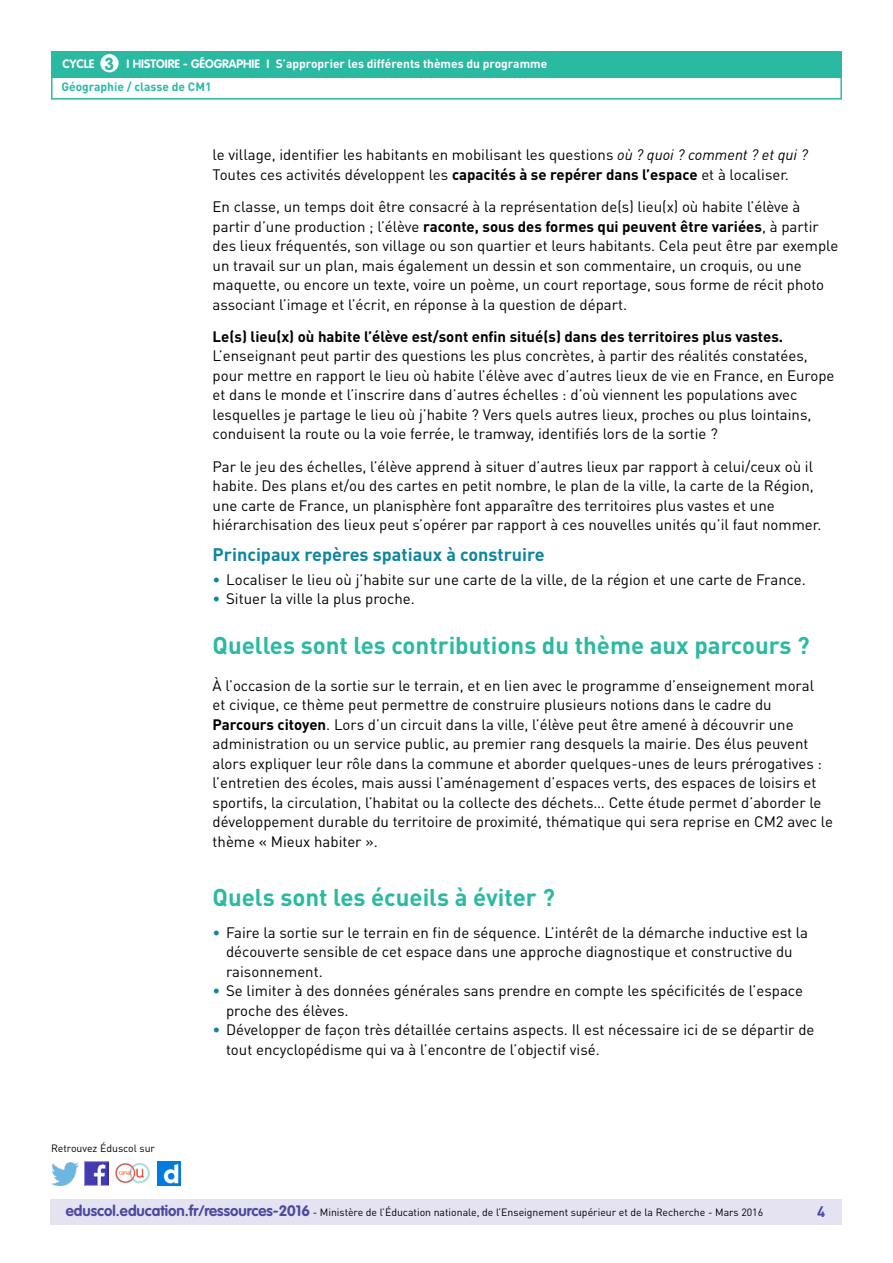
<style>
.page{position:relative;width:893px;height:1263px;background:#fff}
.page>*{position:absolute;margin:0;border:0;box-sizing:border-box;transform-origin:0 0}
.t1{font:700 24px "DIN Pro";color:#2abaa2}
.t2{font:700 18px "DIN Pro";color:#0e869e}
.t3{font:700 17.25px "VAG Rounded Std";color:#2abaa2}
.t4{font:15px/19.5px "DIN Pro";color:#000}
.t5{font:700 15px "DIN Pro";color:#000}
.t6{font:700 15px "DIN Pro";color:#4b499e}
.t7{font:700 12px "DIN Pro";color:#fff}
.t8{font:700 12px "VAG Rounded Std";color:#fff}
.t9{font:700 12px "DIN Pro";color:#2abaa2}
.t10{font:10.5px "DIN Pro";color:#000}
.s1{font-family:"VAG Rounded Std"}
.s2{font-style:italic}
.s3{font-weight:700}
.s4{color:#0e869e}
.s5{font-family:"VAG Rounded Std";font-weight:700;font-size:15px;color:#4b499e}
</style>
<div class="page">
<div style="left:50px;top:1199px;width:791px;height:26px;background:#e5e3f2"></div>
<div style="left:51px;top:51px;width:791px;height:27px;background:#2abaa2"></div>
<div style="left:100px;top:54px;width:19px;height:18px;background:#fff;border-radius:50%"></div>
<div style="left:51px;top:75px;width:791px;height:25px;border:2px solid #2abaa2"></div>
<img style="left:85px;top:1162px;width:23px;height:23px">
<img style="left:51px;top:1163px;width:28px;height:22px">
<img style="left:158px;top:1162px;width:22px;height:23px">
<img style="left:115px;top:1162px;width:35px;height:22px">
<p class="t8" style="left:63px;top:57px;width:33px">CYCLE</p>
<p class="t8" style="left:127px;top:57px;width:123px">I Histoire - Géographie</p>
<p class="t3" style="left:105px;top:53px;width:11px">3</p>
<p class="t7" style="left:266px;top:56px;width:282px"><span class="s1">I</span> S’approprier les différents thèmes du programme</p>
<p class="t9" style="left:61px;top:79px;width:152px">Géographie / classe de CM1</p>
<p class="t10" style="left:51px;top:1141px;width:106px">Retrouvez Éduscol sur</p>
<p class="t4" style="left:213px;top:145px;width:597px">le village, identifier les habitants en mobilisant les questions <span class="s2">où ? quoi ? comment ? et qui ?<br></span>Toutes ces activités développent les <span class="s3">capacités à se repérer dans l’espace</span> et à localiser.</p>
<p class="t4" style="left:213px;top:197px;width:627px">En classe, un temps doit être consacré à la représentation de(s) lieu(x) où habite l’élève à partir d’une production ; l’élève <span class="s3">raconte, sous des formes qui peuvent être variées</span>, à partir des lieux fréquentés, son village ou son quartier et leurs habitants. Cela peut être par exemple un travail sur un plan, mais également un dessin et son commentaire, un croquis, ou une maquette, ou encore un texte, voire un poème, un court reportage, sous forme de récit photo associant l’image et l’écrit, en réponse à la question de départ.</p>
<p class="t5" style="left:213px;top:326px;width:572px">Le(s) lieu(x) où habite l’élève est/sont enfin situé(s) dans des territoires plus vastes.</p>
<p class="t4" style="left:213px;top:346px;width:623px">L’enseignant peut partir des questions les plus concrètes, à partir des réalités constatées, pour mettre en rapport le lieu où habite l’élève avec d’autres lieux de vie en France, en Europe et dans le monde et l’inscrire dans d’autres échelles : d’où viennent les populations avec lesquelles je partage le lieu où j’habite ? Vers quels autres lieux, proches ou plus lointains, conduisent la route ou la voie ferrée, le tramway, identifiés lors de la sortie ?</p>
<p class="t4" style="left:213px;top:456px;width:610px">Par le jeu des échelles, l’élève apprend à situer d’autres lieux par rapport à celui/ceux où il habite. Des plans et/ou des cartes en petit nombre, le plan de la ville, la carte de la Région, une carte de France, un planisphère font apparaître des territoires plus vastes et une hiérarchisation des lieux peut s’opérer par rapport à ces nouvelles unités qu’il faut nommer.</p>
<p class="t2" style="left:213px;top:543px;width:334px">Principaux repères spatiaux à construire</p>
<p class="t4" style="left:213px;top:569px;width:595px"><span class="s4">•</span> Localiser le lieu où j’habite sur une carte de la ville, de la région et une carte de France.</p>
<p class="t4" style="left:213px;top:589px;width:204px"><span class="s4">•</span> Situer la ville la plus proche.</p>
<h1 class="t1" style="left:213px;top:630px;width:598px">Quelles sont les contributions du thème aux parcours ?</h1>
<p class="t4" style="left:213px;top:675px;width:622px">À l’occasion de la sortie sur le terrain, et en lien avec le programme d’enseignement moral<br>et civique, ce thème peut permettre de construire plusieurs notions dans le cadre du <span class="s3">Parcours citoyen</span>. Lors d’un circuit dans la ville, l’élève peut être amené à découvrir une administration ou un service public, au premier rang desquels la mairie. Des élus peuvent alors expliquer leur rôle dans la commune et aborder quelques-unes de leurs prérogatives : l’entretien des écoles, mais aussi l’aménagement d’espaces verts, des espaces de loisirs et sportifs, la circulation, l’habitat ou la collecte des déchets… Cette étude permet d’aborder le développement durable du territoire de proximité, thématique qui sera reprise en CM2 avec le thème « Mieux habiter ».</p>
<h1 class="t1" style="left:213px;top:881px;width:344px">Quels sont les écueils à éviter ?</h1>
<p class="t4" style="left:226px;top:922px;width:583px;text-indent:-14px"><span class="s4">•</span> Faire la sortie sur le terrain en fin de séquence. L’intérêt de la démarche inductive est la découverte sensible de cet espace dans une approche diagnostique et constructive du raisonnement.</p>
<p class="t4" style="left:226px;top:981px;width:578px;text-indent:-14px"><span class="s4">•</span> Se limiter à des données générales sans prendre en compte les spécificités de l’espace proche des élèves.</p>
<p class="t4" style="left:226px;top:1020px;width:590px;text-indent:-14px"><span class="s4">•</span> Développer de façon très détaillée certains aspects. Il est nécessaire ici de se départir de tout encyclopédisme qui va à l’encontre de l’objectif visé.</p>
<p class="t10" style="left:66px;top:1205px;width:699px"><span class="s5">eduscol.education.fr/ressources-2016</span> - Ministère de l’Éducation nationale, de l’Enseignement supérieur et de la Recherche - Mars 2016</p>
<p class="t6" style="left:817px;top:1201px;width:10px">4</p>
</div>
